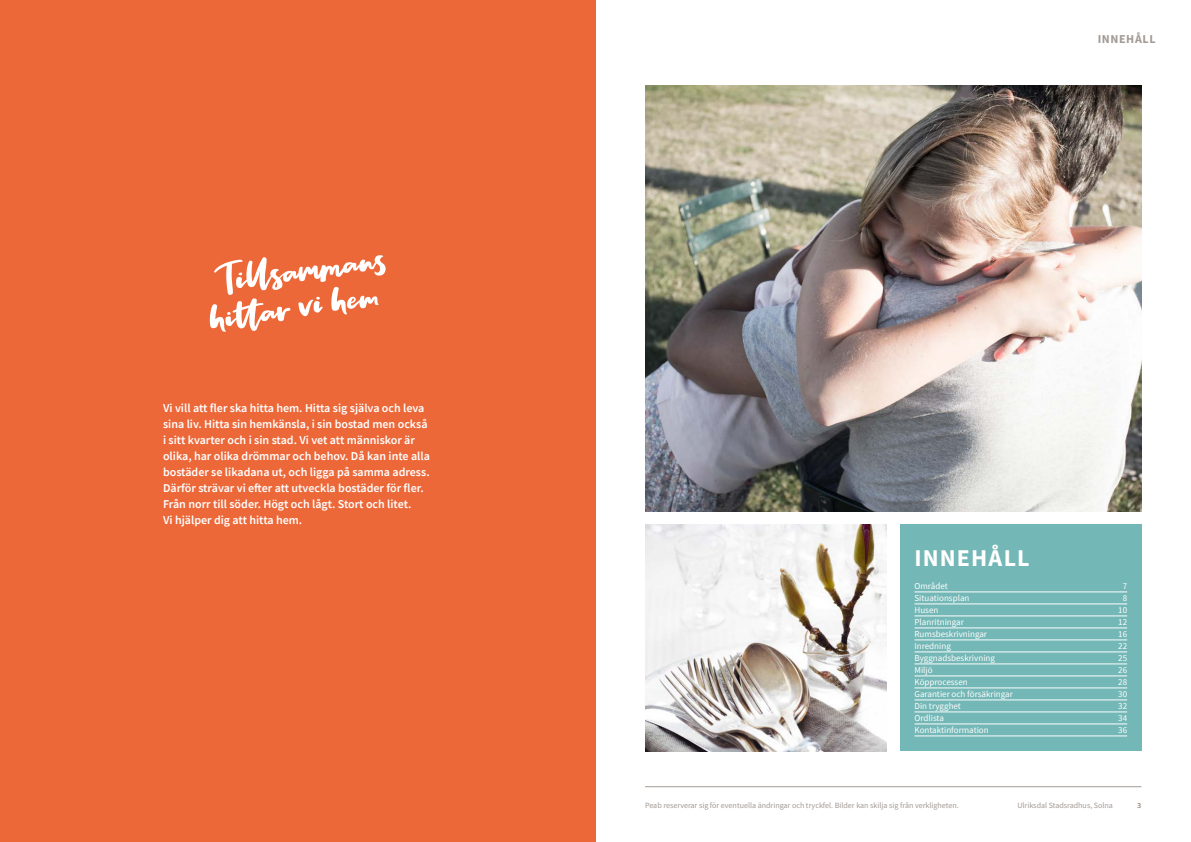
<style>
.page{position:relative;width:1191px;height:842px;background:#fff}
.page>*{position:absolute;margin:0;border:0;box-sizing:border-box;transform-origin:0 0}
.Specialrubrik_24_24{font:700 24px "Source Sans Pro";letter-spacing:.045em;color:#fff}
.Ingress_12_16{font:600 12px/16px "Source Sans Pro";color:#fff}
.Kapitel{font:700 12px "Source Sans Pro";letter-spacing:.05em;color:#a39a94}
.Innehållslista{font:9px "Source Sans Pro";color:#fff}
.Beskrivning_8_11{font:8px "Source Sans Pro";color:#a39a94}
.t1{font:700 8px "Source Sans Pro";color:#a39a94}
</style>
<div class="page">
<hr style="left:645px;top:786px;width:496px;height:1px;background:#a39a94">
<div style="left:0;top:0;width:595px;height:842px;background:#ec6839"></div>
<img style="left:645px;top:85px;width:496px;height:426px">
<div style="left:900px;top:524px;width:241px;height:227px;background:#73b7b6"></div>
<hr style="left:914px;top:592px;width:213px;height:1px;background:#fff">
<hr style="left:914px;top:604px;width:213px;height:1px;background:#fff">
<hr style="left:914px;top:616px;width:213px;height:1px;background:#fff">
<hr style="left:914px;top:628px;width:213px;height:1px;background:#fff">
<hr style="left:914px;top:640px;width:213px;height:1px;background:#fff">
<hr style="left:914px;top:652px;width:213px;height:1px;background:#fff">
<hr style="left:914px;top:664px;width:213px;height:1px;background:#fff">
<hr style="left:914px;top:676px;width:213px;height:1px;background:#fff">
<hr style="left:914px;top:688px;width:213px;height:1px;background:#fff">
<hr style="left:914px;top:700px;width:213px;height:1px;background:#fff">
<hr style="left:914px;top:712px;width:213px;height:1px;background:#fff">
<hr style="left:914px;top:724px;width:213px;height:1px;background:#fff">
<hr style="left:914px;top:736px;width:213px;height:1px;background:#fff">
<img style="left:645px;top:524px;width:241px;height:227px">
<svg style="left:210px;top:255px;width:176px;height:77px"></svg>
<p class="Ingress_12_16" style="left:163px;top:400px;width:268px">Vi vill att fler ska hitta hem. Hitta sig själva och leva sina liv. Hitta sin hemkänsla, i sin bostad men också i sitt kvarter och i sin stad. Vi vet att människor är olika, har olika drömmar och behov. Då kan inte alla bostäder se likadana ut, och ligga på samma adress.<br>Därför strävar vi efter att utveckla bostäder för fler.<br>Från norr till söder. Högt och lågt. Stort och litet.<br>Vi hjälper dig att hitta hem.</p>
<p class="Kapitel" style="left:1097px;top:30px;width:59px">INNEHÅLL</p>
<p class="Specialrubrik_24_24" style="left:914px;top:542px;width:116px">INNEHÅLL</p>
<p class="Innehållslista" style="left:914px;top:580px;width:35px">Området</p>
<p class="Innehållslista" style="left:1122px;top:580px;width:6px">7</p>
<p class="Innehållslista" style="left:914px;top:592px;width:56px">Situationsplan</p>
<p class="Innehållslista" style="left:1122px;top:592px;width:6px">8</p>
<p class="Innehållslista" style="left:914px;top:604px;width:25px">Husen</p>
<p class="Innehållslista" style="left:1118px;top:604px;width:10px">10</p>
<p class="Innehållslista" style="left:914px;top:616px;width:51px">Planritningar</p>
<p class="Innehållslista" style="left:1118px;top:616px;width:10px">12</p>
<p class="Innehållslista" style="left:914px;top:628px;width:74px">Rumsbeskrivningar</p>
<p class="Innehållslista" style="left:1118px;top:628px;width:10px">16</p>
<p class="Innehållslista" style="left:914px;top:640px;width:38px">Inredning</p>
<p class="Innehållslista" style="left:1118px;top:640px;width:10px">22</p>
<p class="Innehållslista" style="left:914px;top:652px;width:82px">Byggnadsbeskrivning</p>
<p class="Innehållslista" style="left:1118px;top:652px;width:10px">25</p>
<p class="Innehållslista" style="left:914px;top:664px;width:20px">Miljö</p>
<p class="Innehållslista" style="left:1118px;top:664px;width:10px">26</p>
<p class="Innehållslista" style="left:914px;top:676px;width:55px">Köpprocessen</p>
<p class="Innehållslista" style="left:1118px;top:676px;width:10px">28</p>
<p class="Innehållslista" style="left:914px;top:688px;width:100px">Garantier och försäkringar</p>
<p class="Innehållslista" style="left:1118px;top:688px;width:10px">30</p>
<p class="Innehållslista" style="left:914px;top:700px;width:48px">Din trygghet</p>
<p class="Innehållslista" style="left:1118px;top:700px;width:10px">32</p>
<p class="Innehållslista" style="left:914px;top:712px;width:31px">Ordlista</p>
<p class="Innehållslista" style="left:1118px;top:712px;width:10px">34</p>
<p class="Innehållslista" style="left:914px;top:724px;width:76px">Kontaktinformation</p>
<p class="Innehållslista" style="left:1118px;top:724px;width:10px">36</p>
<p class="Beskrivning_8_11" style="left:645px;top:800px;width:315px">Peab reserverar sig för eventuella ändringar och tryckfel. Bilder kan skilja sig från verkligheten.</p>
<p class="Beskrivning_8_11" style="left:1017px;top:800px;width:97px">Ulriksdal Stadsradhus, Solna</p>
<p class="t1" style="left:1137px;top:800px;width:6px">3</p>
</div>
